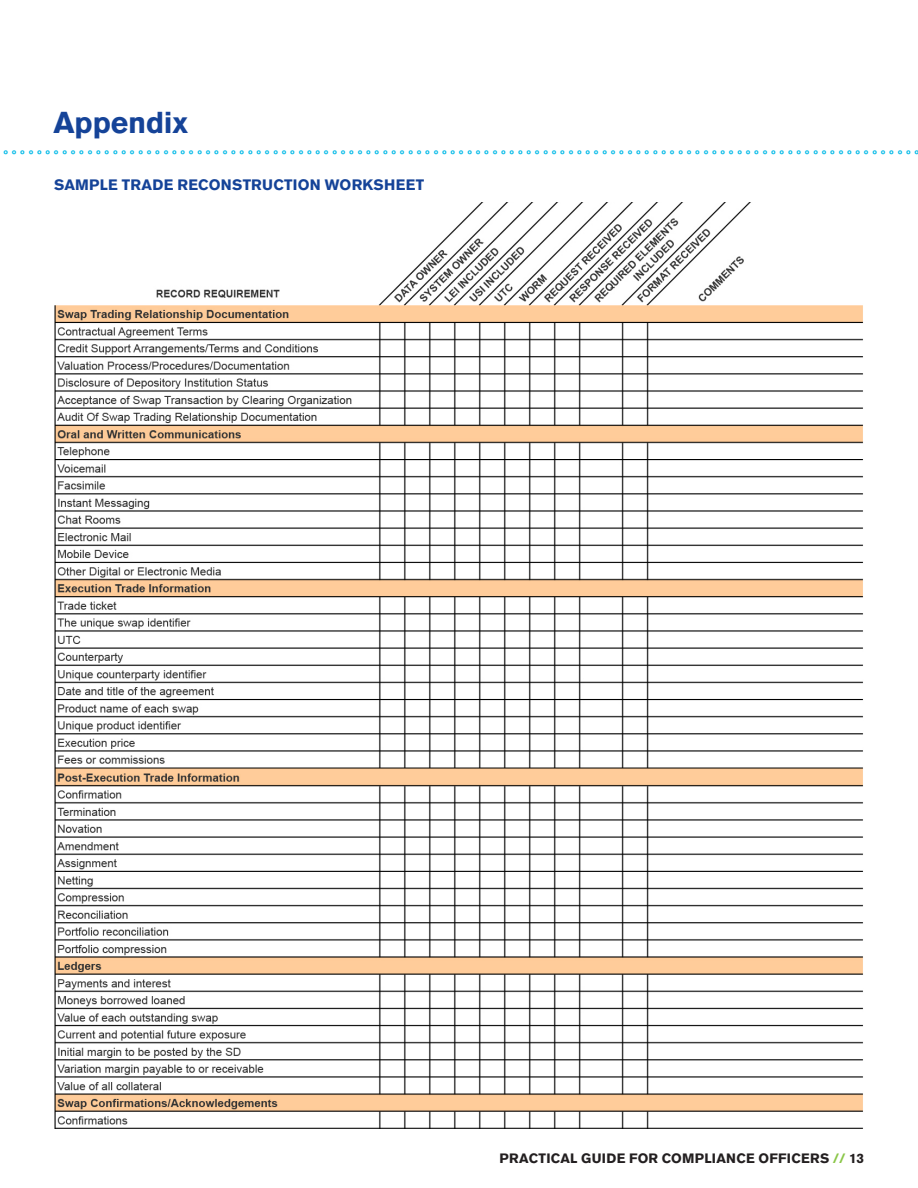
<style>
.page{position:relative;width:918px;height:1188px;background:#fff}
.page>*{position:absolute;margin:0;border:0;box-sizing:border-box;transform-origin:0 0}
.t1{font:700 30px "Akzidenz Grotesk BE";letter-spacing:-.005em;color:#154398}
.Sub_Head{font:700 15px "Akzidenz Grotesk BE";letter-spacing:.015em;color:#154398}
.t2{font:700 13.5px "Akzidenz Grotesk BE";letter-spacing:.27em;color:#00b9e7}
.t3{font:700 13.5px "Akzidenz Grotesk BE";letter-spacing:.02em;color:#231f20}
.s1{color:#8ac648}
</style>
<div class="page">
<img style="left:54px;top:202px;width:809px;height:926px">
<p class="t1" style="left:53px;top:105px;width:136px">Appendix</p>
<p class="t2" style="left:3px;top:147px;width:918px">º ºº º ºº º ºº º ºº º ºº º ºº º ºº º ºº º ºº º ºº º ºº º ºº º ºº º ºº º ºº º ºº º ºº º ºº º ºº º ºº º ºº º ºº º ºº º ºº º ºº º ºº º ºº º ºº º ºº º ºº º ºº º º ºº º º ºº º º ºº º º ºº</p>
<p class="Sub_Head" style="left:54px;top:176px;width:372px">SAMPLE TRADE RECONSTRUCTION WORKSHEET</p>
<p class="t3" style="left:500px;top:1151px;width:366px">PRACTICAL GUIDE FOR COMPLIANCE OFFICERS <span class="s1">//</span> 13</p>
</div>
